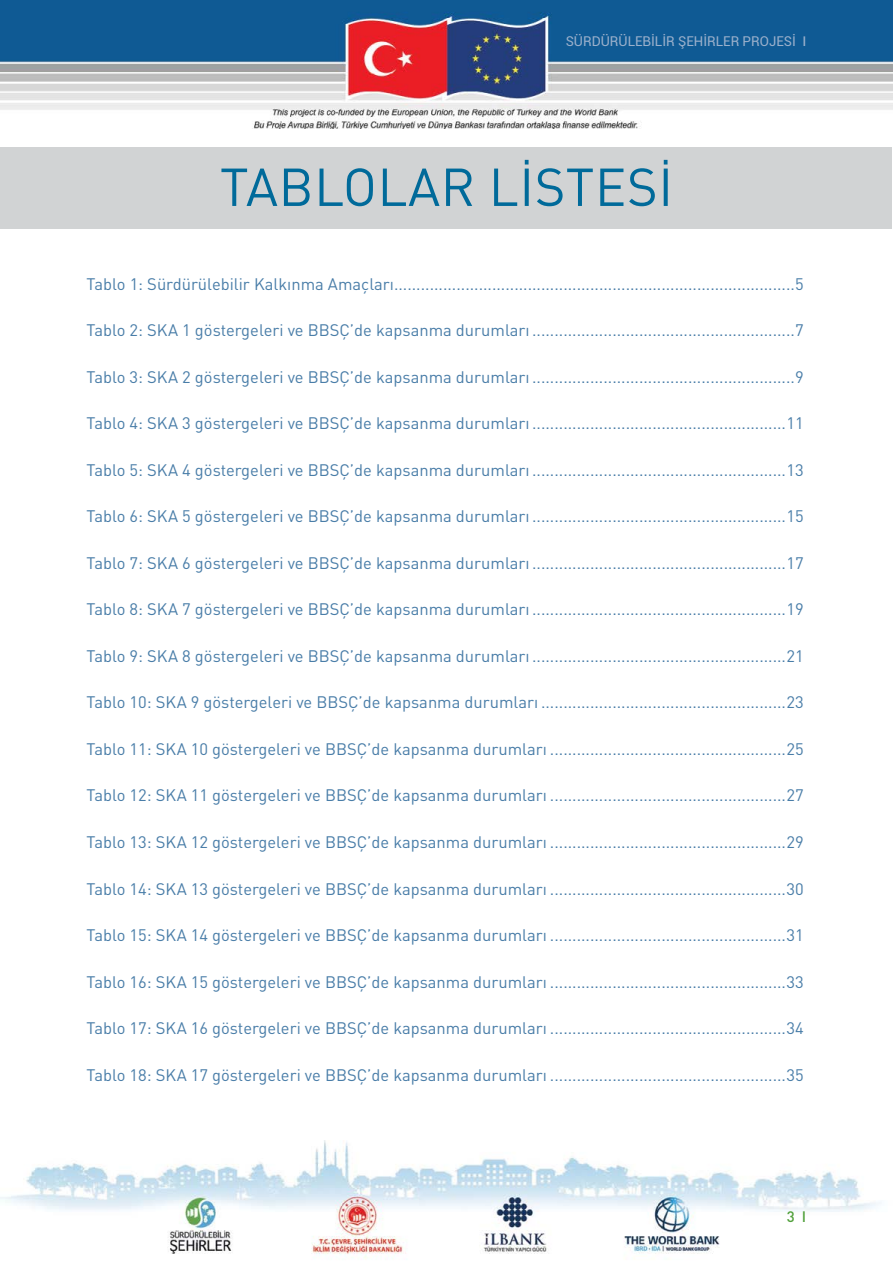
<style>
.page{position:relative;width:893px;height:1263px;background:#fff}
.page>*{position:absolute;margin:0;border:0;box-sizing:border-box;transform-origin:0 0}
.t1{font:52.5px "FFDIN";letter-spacing:.01em;color:#006a9a}
.t2{font:16.5px "FFDIN";color:#497da8}
.t3{font:500 15px "FFDIN";color:#51a03b}
.t4{font:13.5px "Roboto";color:#9bb0cb}
.s1{font-family:"FFDIN";font-weight:500}
</style>
<div class="page">
<img style="left:0;top:0;width:893px;height:129px">
<img style="left:0;top:1140px;width:881px;height:119px">
<div style="left:0;top:147px;width:891px;height:82px;background:#d1d3d4"></div>
<p class="t4" style="left:566px;top:32px;width:242px">SÜRDÜRÜLEBİLİR ŞEHİRLER PROJESİ <span class="s1">I</span></p>
<h1 class="t1" style="left:220px;top:147px;width:455px">TABLOLAR LİSTESİ</h1>
<p class="t2" style="left:87px;top:271px;width:718px">Tablo 1: Sürdürülebilir Kalkınma Amaçları..........................................................................................5</p>
<p class="t2" style="left:87px;top:318px;width:719px">Tablo 2: SKA 1 göstergeleri ve BBSÇ’de kapsanma durumları ...........................................................7</p>
<p class="t2" style="left:87px;top:364px;width:719px">Tablo 3: SKA 2 göstergeleri ve BBSÇ’de kapsanma durumları ...........................................................9</p>
<p class="t2" style="left:87px;top:411px;width:719px">Tablo 4: SKA 3 göstergeleri ve BBSÇ’de kapsanma durumları .........................................................11</p>
<p class="t2" style="left:87px;top:457px;width:719px">Tablo 5: SKA 4 göstergeleri ve BBSÇ’de kapsanma durumları .........................................................13</p>
<p class="t2" style="left:87px;top:504px;width:719px">Tablo 6: SKA 5 göstergeleri ve BBSÇ’de kapsanma durumları .........................................................15</p>
<p class="t2" style="left:87px;top:550px;width:719px">Tablo 7: SKA 6 göstergeleri ve BBSÇ’de kapsanma durumları .........................................................17</p>
<p class="t2" style="left:87px;top:597px;width:719px">Tablo 8: SKA 7 göstergeleri ve BBSÇ’de kapsanma durumları .........................................................19</p>
<p class="t2" style="left:87px;top:643px;width:719px">Tablo 9: SKA 8 göstergeleri ve BBSÇ’de kapsanma durumları .........................................................21</p>
<p class="t2" style="left:87px;top:690px;width:719px">Tablo 10: SKA 9 göstergeleri ve BBSÇ’de kapsanma durumları .......................................................23</p>
<p class="t2" style="left:87px;top:736px;width:719px">Tablo 11: SKA 10 göstergeleri ve BBSÇ’de kapsanma durumları .....................................................25</p>
<p class="t2" style="left:87px;top:783px;width:719px">Tablo 12: SKA 11 göstergeleri ve BBSÇ’de kapsanma durumları .....................................................27</p>
<p class="t2" style="left:87px;top:829px;width:719px">Tablo 13: SKA 12 göstergeleri ve BBSÇ’de kapsanma durumları .....................................................29</p>
<p class="t2" style="left:87px;top:876px;width:719px">Tablo 14: SKA 13 göstergeleri ve BBSÇ’de kapsanma durumları .....................................................30</p>
<p class="t2" style="left:87px;top:922px;width:719px">Tablo 15: SKA 14 göstergeleri ve BBSÇ’de kapsanma durumları .....................................................31</p>
<p class="t2" style="left:87px;top:969px;width:719px">Tablo 16: SKA 15 göstergeleri ve BBSÇ’de kapsanma durumları .....................................................33</p>
<p class="t2" style="left:87px;top:1015px;width:719px">Tablo 17: SKA 16 göstergeleri ve BBSÇ’de kapsanma durumları .....................................................34</p>
<p class="t2" style="left:87px;top:1062px;width:719px">Tablo 18: SKA 17 göstergeleri ve BBSÇ’de kapsanma durumları .....................................................35</p>
<p class="t3" style="left:787px;top:1205px;width:21px">3 I</p>
</div>
